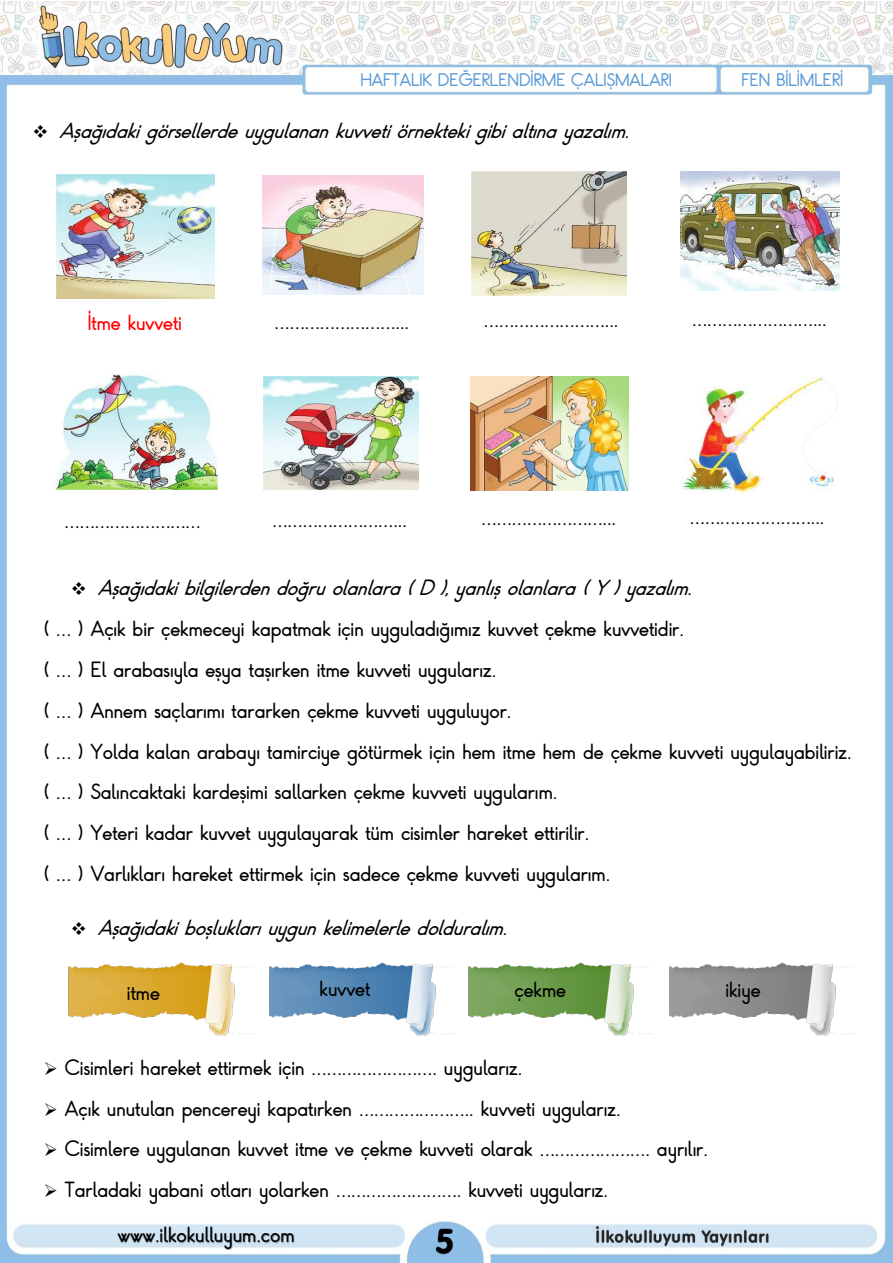
<style>
.page{position:relative;width:893px;height:1263px;background:#fff}
.page>*{position:absolute;margin:0;border:0;box-sizing:border-box;transform-origin:0 0}
.t1{font:18px "Kayra Aydin";color:#000}
.t2{font:italic 18px "Kayra Aydin";color:#000}
.t3{font:18px "Kayra Aydin";color:#f00}
.t4{font:15px "Kayra Aydin";color:#5b9bd5}
</style>
<div class="page">
<img style="left:0;top:1px;width:893px;height:1262px">
<img style="left:285px;top:70px;width:485px;height:21px">
<img style="left:719px;top:69px;width:170px;height:21px">
<img style="left:107px;top:1221px;width:216px;height:28px">
<div style="left:33px;top:569px;width:838px;height:651px;background:#fff"></div>
<img style="left:263px;top:376px;width:155px;height:114px">
<img style="left:470px;top:376px;width:159px;height:115px">
<img style="left:471px;top:171px;width:156px;height:124px">
<img style="left:262px;top:176px;width:161px;height:118px">
<img style="left:56px;top:175px;width:159px;height:123px">
<img style="left:682px;top:376px;width:157px;height:117px">
<img style="left:55px;top:375px;width:162px;height:115px">
<img style="left:681px;top:171px;width:158px;height:119px">
<img style="left:56px;top:310px;width:158px;height:27px">
<img style="left:263px;top:309px;width:158px;height:27px">
<img style="left:472px;top:307px;width:158px;height:27px">
<img style="left:680px;top:306px;width:158px;height:27px">
<img style="left:54px;top:508px;width:158px;height:27px">
<img style="left:261px;top:507px;width:158px;height:27px">
<img style="left:470px;top:505px;width:158px;height:27px">
<img style="left:678px;top:504px;width:158px;height:27px">
<img style="left:68px;top:962px;width:186px;height:74px">
<img style="left:269px;top:962px;width:385px;height:74px">
<img style="left:669px;top:962px;width:186px;height:74px">
<p class="t4" style="left:360px;top:70px;width:313px">HAFTALIK DEĞERLENDİRME ÇALIŞMALARI</p>
<p class="t4" style="left:741px;top:69px;width:103px">FEN BİLİMLERİ</p>
<p class="t2" style="left:33px;top:119px;width:607px">❖ Aşağıdakigörsellerdeuygulanankuvvetiörnektekigibialtınayazalım.</p>
<p class="t3" style="left:88px;top:310px;width:96px">İtme kuvveti</p>
<p class="t1" style="left:275px;top:309px;width:136px">……………………...</p>
<p class="t1" style="left:484px;top:307px;width:136px">……………………...</p>
<p class="t1" style="left:692px;top:306px;width:136px">……………………...</p>
<p class="t1" style="left:65px;top:508px;width:138px">………………………</p>
<p class="t1" style="left:272px;top:507px;width:136px">……………………...</p>
<p class="t1" style="left:482px;top:505px;width:136px">……………………...</p>
<p class="t1" style="left:690px;top:504px;width:136px">……………………...</p>
<p class="t2" style="left:71px;top:575px;width:632px">❖ Aşağıdakibilgilerdendoğruolanlara(D),yanlışolanlara(Y)yazalım.</p>
<p class="t1" style="left:44px;top:617px;width:642px">( … ) Açık bir çekmeceyi kapatmak için uyguladığımız kuvvet çekme kuvvetidir.</p>
<p class="t1" style="left:44px;top:657px;width:454px">( … ) El arabasıyla eşya taşırken itme kuvveti uygularız.</p>
<p class="t1" style="left:44px;top:698px;width:469px">( … ) Annem saçlarımı tararken çekme kuvveti uyguluyor.</p>
<p class="t1" style="left:44px;top:739px;width:809px">( … ) Yolda kalan arabayı tamirciye götürmek için hem itme hem de çekme kuvveti uygulayabiliriz.</p>
<p class="t1" style="left:44px;top:779px;width:515px">( … ) Salıncaktaki kardeşimi sallarken çekme kuvveti uygularım.</p>
<p class="t1" style="left:44px;top:820px;width:547px">( … ) Yeteri kadar kuvvet uygulayarak tüm cisimler hareket ettirilir.</p>
<p class="t1" style="left:44px;top:861px;width:568px">( … ) Varlıkları hareket ettirmek için sadece çekme kuvveti uygularım.</p>
<p class="t2" style="left:71px;top:915px;width:447px">❖ Aşağıdakiboşluklarıuygunkelimelerledolduralım.</p>
<p class="t1" style="left:127px;top:980px;width:34px">itme</p>
<p class="t1" style="left:320px;top:976px;width:52px">kuvvet</p>
<p class="t1" style="left:515px;top:977px;width:53px">çekme</p>
<p class="t1" style="left:725px;top:977px;width:37px">ikiye</p>
<p class="t1" style="left:44px;top:1055px;width:480px">➢ Cisimleri hareket ettirmek için ……………………. uygularız.</p>
<p class="t1" style="left:44px;top:1096px;width:578px">➢ Açık unutulan pencereyi kapatırken ………………….. kuvveti uygularız.</p>
<p class="t1" style="left:44px;top:1137px;width:666px">➢ Cisimlere uygulanan kuvvet itme ve çekme kuvveti olarak …………………. ayrılır.</p>
<p class="t1" style="left:44px;top:1177px;width:566px">➢ Tarladaki yabani otları yolarken ……………………. kuvveti uygularız.</p>
<p class="t1" style="left:118px;top:1222px;width:178px">www.ilkokulluyum.com</p>
</div>
